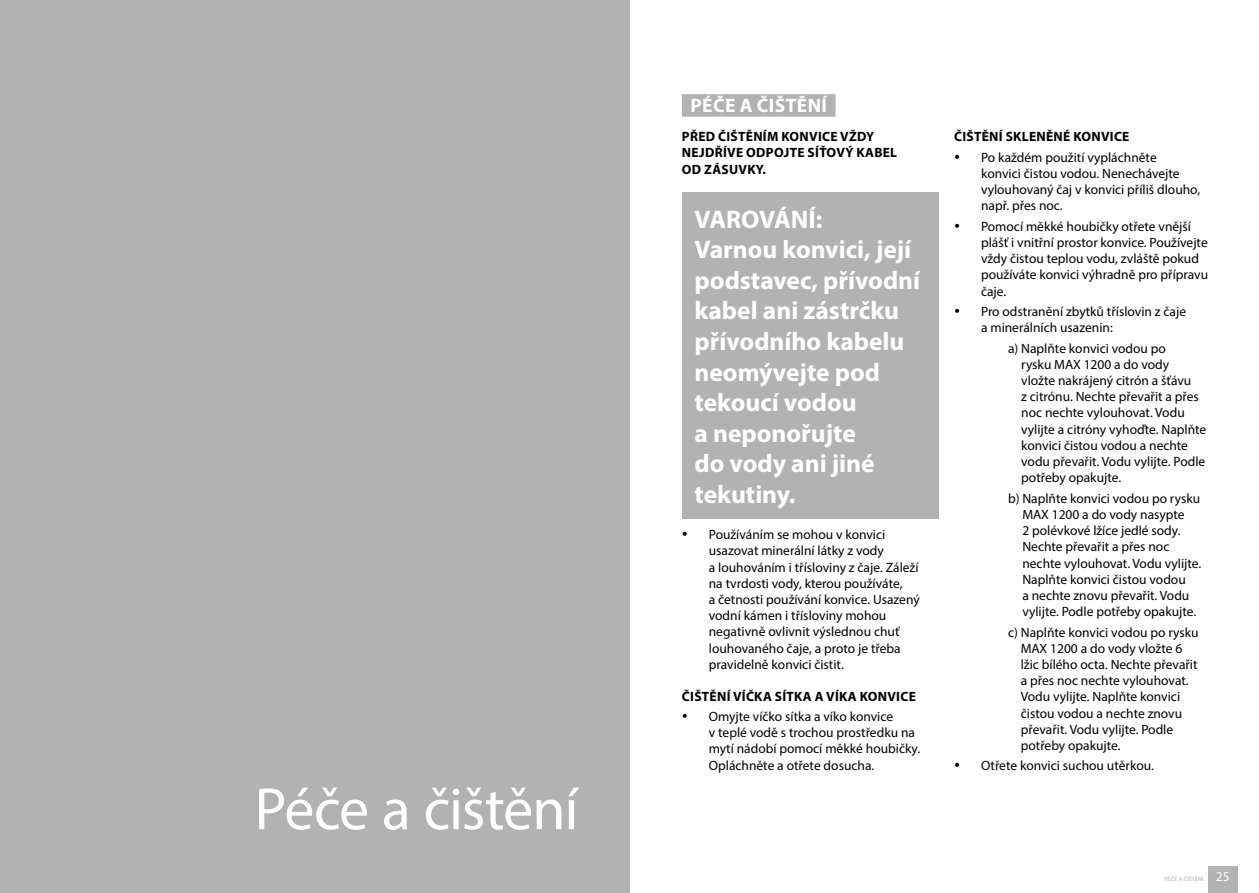
<style>
.page{position:relative;width:1259px;height:893px;background:#fff}
.page>*{position:absolute;margin:0;border:0;box-sizing:border-box;transform-origin:0 0}
.t1{font:60px "Myriad Pro";letter-spacing:-.025em;color:#fff}
.t2{font:700 25.5px/30.6px "Myriad Pro";color:#fff}
.t3{font:700 19.5px "Myriad Pro";letter-spacing:.02em;color:#fff}
.t4{font:13.5px/16.2px "Myriad Pro";color:#000}
.t5{font:700 13.5px "Myriad Pro";color:#000}
.t6{font:13.5px "Myriad Pro";color:#fff}
.t7{font:6px "Myriad Pro";letter-spacing:.02em;color:#b3b2b2}
</style>
<div class="page">
<div style="left:1208px;top:866px;width:29px;height:27px;background:#b3b2b2"></div>
<div style="left:0;top:0;width:629px;height:893px;background:#b3b2b2"></div>
<div style="left:682px;top:94px;width:153px;height:23px;background:#b3b2b2"></div>
<div style="left:682px;top:193px;width:256px;height:326px;background:#b3b2b2"></div>
<h1 class="t1" style="left:254px;top:772px;width:325px">Péče a čištění</h1>
<h3 class="t3" style="left:690px;top:93px;width:138px">PÉČE A ČIŠTĚNÍ</h3>
<p class="t5" style="left:682px;top:128px;width:18px">Před</p>
<p class="t5" style="left:718px;top:128px;width:9px">čištěním</p>
<p class="t5" style="left:781px;top:128px;width:9px">konvice</p>
<p class="t5" style="left:840px;top:128px;width:10px">vždy</p>
<p class="t5" style="left:682px;top:144px;width:9px">nejdříve</p>
<p class="t5" style="left:746px;top:144px;width:10px">odpojte</p>
<p class="t5" style="left:807px;top:144px;width:29px">síťový</p>
<p class="t5" style="left:856px;top:144px;width:9px">kabel</p>
<p class="t5" style="left:682px;top:160px;width:32px">od zásuvky</p>
<p class="t5" style="left:762px;top:160px;width:5px">.</p>
<h2 class="t2" style="left:694px;top:203px;width:227px">VAROVÁNÍ:<br>Varnou konvici, její podstavec, přívodní kabel ani zástrčku přívodního kabelu neomývejte pod tekoucí vodou<br>a neponořujte<br>do vody ani jiné tekutiny.</h2>
<p class="t4" style="left:709px;top:526px;width:212px;text-indent:-27px">• Používáním se mohou v konvici usazovat minerální látky z vody<br>a louhováním i třísloviny z čaje. Záleží na tvrdosti vody, kterou používáte,<br>a četnosti používání konvice. Usazený vodní kámen i třísloviny mohou negativně ovlivnit výslednou chuť louhovaného čaje, a proto je třeba pravidelně konvici čistit.</p>
<p class="t5" style="left:682px;top:687px;width:16px">Čištění</p>
<p class="t5" style="left:733px;top:687px;width:9px">víčka</p>
<p class="t5" style="left:775px;top:687px;width:9px">sítka</p>
<p class="t5" style="left:815px;top:687px;width:20px">a víka</p>
<p class="t5" style="left:859px;top:687px;width:9px">konvice</p>
<p class="t4" style="left:709px;top:708px;width:213px;text-indent:-27px">• Omyjte víčko sítka a víko konvice<br>v teplé vodě s trochou prostředku na mytí nádobí pomocí měkké houbičky.<br>Opláchněte a otřete dosucha.</p>
<p class="t5" style="left:954px;top:128px;width:16px">Čištění</p>
<p class="t5" style="left:1005px;top:128px;width:9px">skleněné</p>
<p class="t5" style="left:1073px;top:128px;width:9px">konvice</p>
<p class="t4" style="left:981px;top:149px;width:221px;text-indent:-27px">• Po každém použití vypláchněte<br>konvici čistou vodou. Nenechávejte vylouhovaný čaj v konvici příliš dlouho, např. přes noc.</p>
<p class="t4" style="left:981px;top:218px;width:229px;text-indent:-27px">• Pomocí měkké houbičky otřete vnější plášť i vnitřní prostor konvice. Používejte vždy čistou teplou vodu, zvláště pokud používáte konvici výhradně pro přípravu čaje.</p>
<p class="t4" style="left:981px;top:303px;width:207px;text-indent:-27px">• Pro odstranění zbytků tříslovin z čaje a minerálních usazenin:</p>
<p class="t4" style="left:1021px;top:340px;width:187px;text-indent:-13px">a) Naplňte konvici vodou po<br>rysku MAX 1200 a do vody vložte nakrájený citrón a šťávu<br>z citrónu. Nechte převařit a přes noc nechte vylouhovat. Vodu vylijte a citróny vyhoďte. Naplňte konvici čistou vodou a nechte vodu převařit. Vodu vylijte. Podle potřeby opakujte.</p>
<p class="t4" style="left:1022px;top:490px;width:180px;text-indent:-14px">b) Naplňte konvici vodou po rysku<br>MAX 1200 a do vody nasypte<br>2 polévkové lžíce jedlé sody.<br>Nechte převařit a přes noc nechte vylouhovat. Vodu vylijte.<br>Naplňte konvici čistou vodou<br>a nechte znovu převařit. Vodu vylijte. Podle potřeby opakujte.</p>
<p class="t4" style="left:1020px;top:624px;width:179px;text-indent:-13px">c) Naplňte konvici vodou po rysku<br>MAX 1200 a do vody vložte 6 lžic bílého octa. Nechte převařit a přes noc nechte vylouhovat.<br>Vodu vylijte. Naplňte konvici čistou vodou a nechte znovu převařit. Vodu vylijte. Podle potřeby opakujte.</p>
<p class="t4" style="left:954px;top:758px;width:201px">• Otřete konvici suchou utěrkou.</p>
<p class="t7" style="left:1164px;top:875px;width:29px">Péče a čištění</p>
<p class="t6" style="left:1216px;top:868px;width:15px">25</p>
</div>
